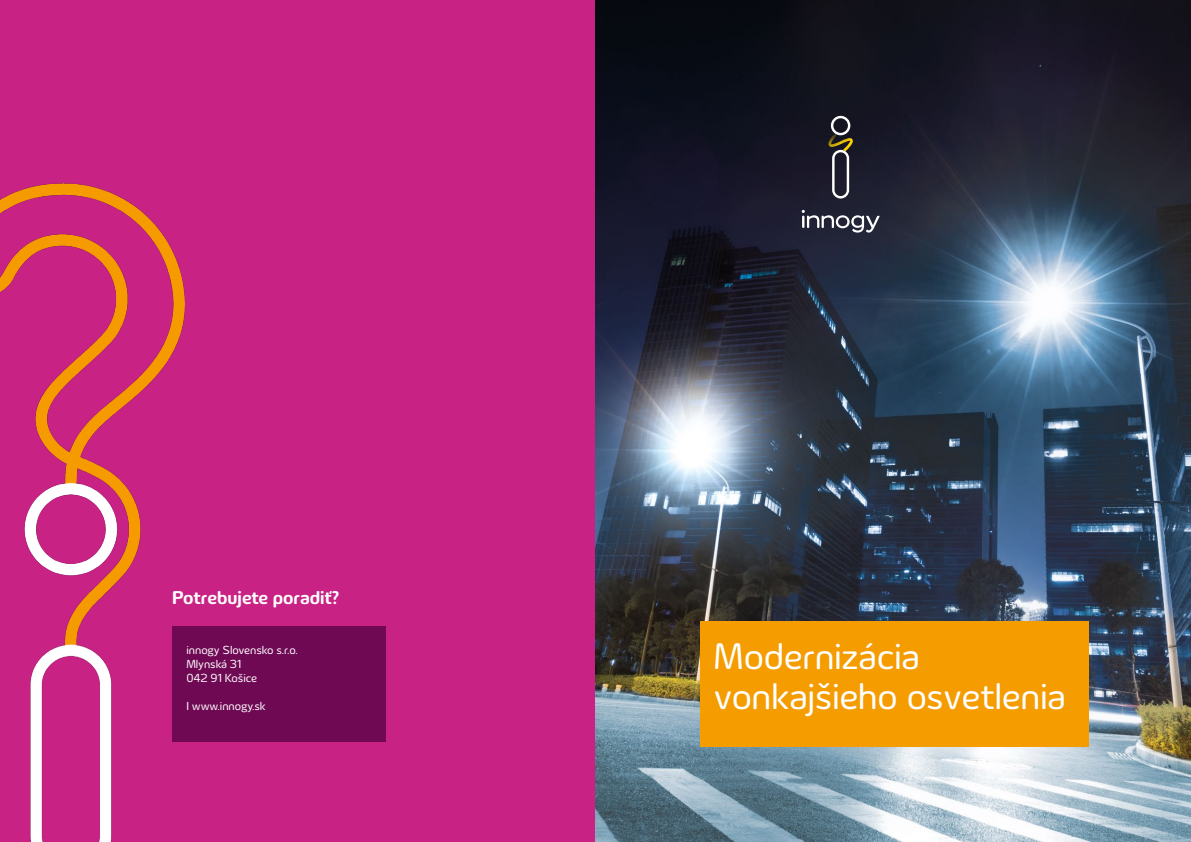
<style>
.page{position:relative;width:1191px;height:842px;background:#fff}
.page>*{position:absolute;margin:0;border:0;box-sizing:border-box;transform-origin:0 0}
.t1{font:38px/40px "Innogy";letter-spacing:-.01em;color:#fff}
.t2{font:700 19px "Innogy";letter-spacing:-.005em;color:#fff}
.t3{font:12px/14px "Innogy";color:#fff}
</style>
<div class="page">
<div style="left:0;top:0;width:595px;height:842px;background:#c82285"></div>
<img style="left:595px;top:0;width:596px;height:842px">
<img style="left:0;top:183px;width:185px;height:659px">
<div style="left:172px;top:626px;width:214px;height:116px;background:#6f0954"></div>
<div style="left:700px;top:622px;width:389px;height:125px;background:#f59c00"></div>
<svg style="left:801px;top:210px;width:78px;height:23px;background:#565765"></svg>
<svg style="left:828px;top:116px;width:25px;height:82px;background:#504d4e"></svg>
<h2 class="t2" style="left:172px;top:586px;width:168px">Potrebujete poradiť?</h2>
<p class="t3" style="left:186px;top:643px;width:113px">innogy Slovensko s.r.o.<br>Mlynská 31<br>042 91 Košice</p>
<p class="t3" style="left:186px;top:699px;width:81px">I www.innogy.sk</p>
<h1 class="t1" style="left:713px;top:637px;width:354px">Modernizácia vonkajšieho osvetlenia</h1>
</div>
